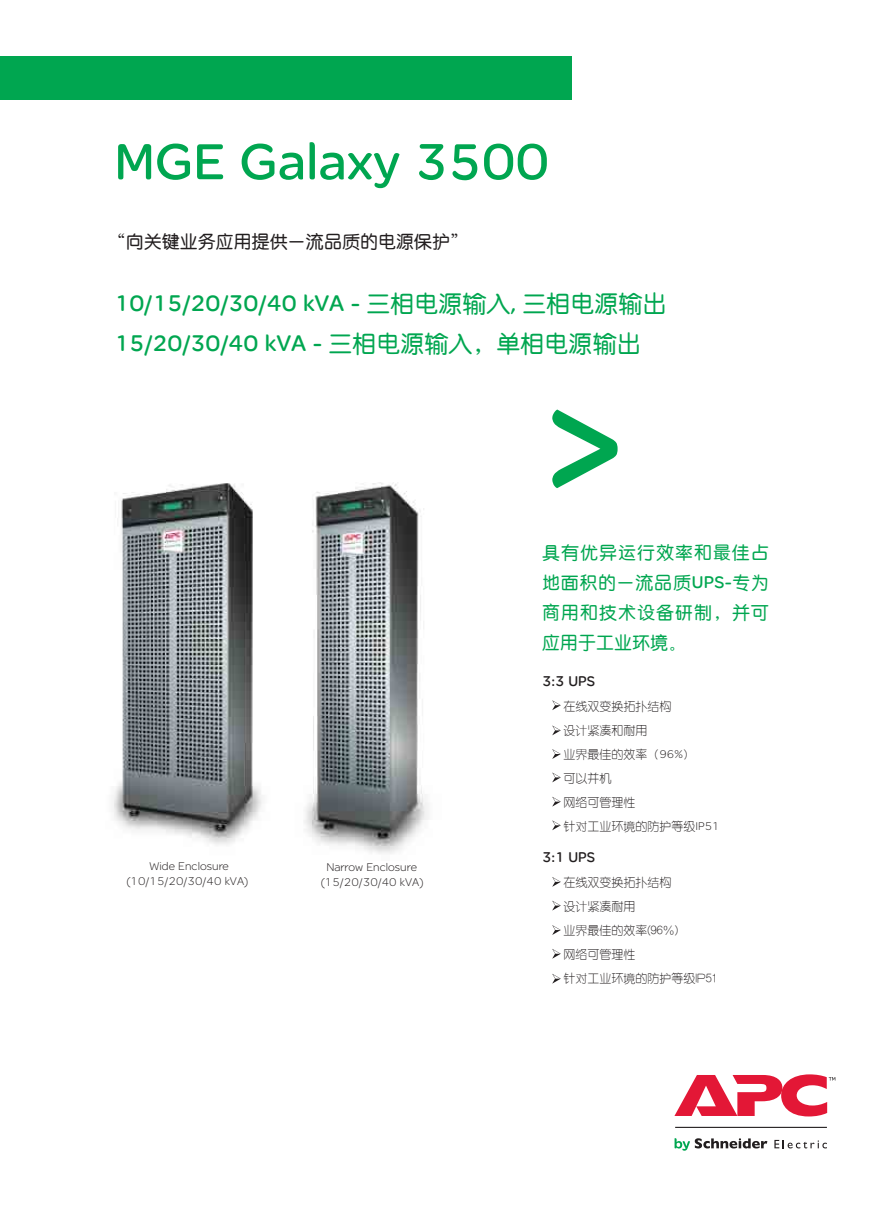
<style>
.page{position:relative;width:892px;height:1212px;background:#fff}
.page>*{position:absolute;margin:0;border:0;box-sizing:border-box;transform-origin:0 0}
.t1{font:174px "SE Optimist";color:#00a650}
.t2{font:54px "SE Optimist";color:#00a650}
.t3{font:24px "SE Optimist";color:#00a650}
.t4{font:18px/30px "H Ye 3 gj";letter-spacing:.055em;color:#00a650;text-align:justify}
.t5{font:18px "H Ye 3 gj";color:#221e1f}
.t6{font:15px "SE Optimist";color:#221e1f}
.t7{font:12px/24px "H Ye 1 gj";color:#221e1f}
.t8{font:300 12px/14.4px "SE Optimist";color:#221e1f;text-align:center}
.s1{font-family:"H Ye 3 gj"}
.s2{font-family:"SE Optimist"}
.s3{font-family:"SE Optimist";font-weight:300}
</style>
<div class="page">
<img style="left:304px;top:482px;width:124px;height:372px">
<img style="left:113px;top:483px;width:149px;height:362px">
<svg style="left:552px;top:700px;width:8px;height:10px"></svg>
<svg style="left:552px;top:877px;width:8px;height:10px"></svg>
<svg style="left:552px;top:900px;width:8px;height:10px"></svg>
<svg style="left:552px;top:925px;width:8px;height:10px"></svg>
<svg style="left:552px;top:949px;width:8px;height:10px"></svg>
<svg style="left:552px;top:974px;width:8px;height:10px"></svg>
<svg style="left:552px;top:725px;width:8px;height:10px"></svg>
<svg style="left:552px;top:749px;width:8px;height:10px"></svg>
<svg style="left:552px;top:772px;width:8px;height:10px"></svg>
<svg style="left:552px;top:797px;width:8px;height:9px"></svg>
<svg style="left:552px;top:820px;width:8px;height:10px"></svg>
<div style="left:0;top:56px;width:571px;height:44px;background:#00a650"></div>
<svg style="left:674px;top:1138px;width:93px;height:13px"></svg>
<svg style="left:774px;top:1140px;width:52px;height:8px"></svg>
<hr style="left:675px;top:1127px;width:151px;height:1px;background:#221e1f">
<svg style="left:674px;top:1074px;width:161px;height:42px"></svg>
<h2 class="t2" style="left:114px;top:131px;width:436px">MGE Galaxy 3500</h2>
<h3 class="t5" style="left:108px;top:233px;width:361px">“向关键业务应用提供一流品质的电源保护”</h3>
<h3 class="t3" style="left:114px;top:289px;width:553px">10/15/20/30/40 kVA - <span class="s1">三相电源输入</span>, <span class="s1">三相电源输出</span></h3>
<h3 class="t3" style="left:114px;top:329px;width:527px">15/20/30/40 kVA - <span class="s1">三相电源输入，单相电源输出</span></h3>
<h1 class="t1" style="left:544px;top:339px;width:82px">&gt;</h1>
<h3 class="t4" style="left:542px;top:538px;width:228px">具有优异运行效率和最佳占地面积的一流品质<span class="s2">UPS-</span>专为商用和技术设备研制，并可应用于工业环境。</h3>
<p class="t6" style="left:542px;top:673px;width:54px">3:3 UPS</p>
<p class="t8" style="left:126px;top:859px;width:124px">Wide Enclosure (10/15/20/30/40 kVA)</p>
<p class="t8" style="left:320px;top:860px;width:104px">Narrow Enclosure (15/20/30/40 kVA)</p>
<p class="t7" style="left:563px;top:694px;width:158px">在线双变换拓扑结构<br>设计紧凑和耐用<br>业界最佳的效率（<span class="s3">96%</span>）<br>可以并机<br>网络可管理性<br>针对工业环境的防护等级<span class="s3">IP51</span></p>
<p class="t6" style="left:542px;top:849px;width:54px">3:1 UPS</p>
<p class="t7" style="left:563px;top:870px;width:156px">在线双变换拓扑结构<br>设计紧凑耐用<br>业界最佳的效率(96%)<br>网络可管理性<br>针对工业环境的防护等级IP51</p>
</div>
